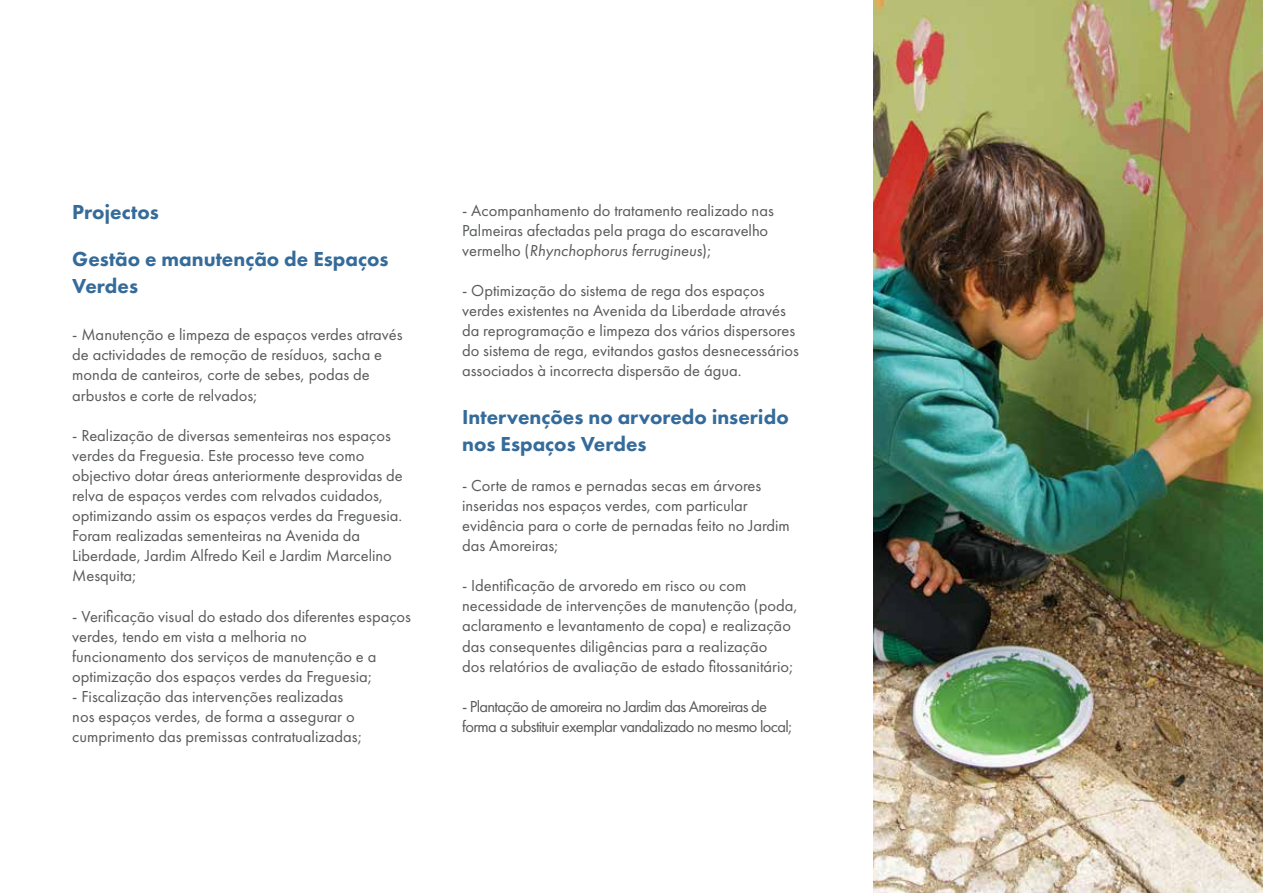
<style>
.page{position:relative;width:1263px;height:893px;background:#fff}
.page>*{position:absolute;margin:0;border:0;box-sizing:border-box;transform-origin:0 0}
.t1{font:800 21px/27px "Futura PT";color:#356b9a}
.t2{font:16.5px/20.1px "Futura PT";color:#58595b}
.t3{font:16.5px/20.1px "Futura PT";letter-spacing:-.04em;color:#58595b}
.s1{font-style:italic}
</style>
<div class="page">
<img style="left:873px;top:0;width:390px;height:893px">
<p class="t1" style="left:72px;top:198px;width:88px">Projectos</p>
<p class="t1" style="left:72px;top:245px;width:318px">Gestão e manutenção de Espaços<br>Verdes</p>
<p class="t2" style="left:72px;top:325px;width:332px">- Manutenção e limpeza de espaços verdes através de actividades de remoção de resíduos, sacha e monda de canteiros, corte de sebes, podas de arbustos e corte de relvados;</p>
<p class="t2" style="left:72px;top:425px;width:332px">- Realização de diversas sementeiras nos espaços verdes da Freguesia. Este processo teve como objectivo dotar áreas anteriormente desprovidas de relva de espaços verdes com relvados cuidados, optimizando assim os espaços verdes da Freguesia.<br>Foram realizadas sementeiras na Avenida da Liberdade, Jardim Alfredo Keil e Jardim Marcelino Mesquita;</p>
<p class="t2" style="left:72px;top:606px;width:340px">- Verificação visual do estado dos diferentes espaços verdes, tendo em vista a melhoria no<br>funcionamento dos serviços de manutenção e a optimização dos espaços verdes da Freguesia;</p>
<p class="t2" style="left:72px;top:686px;width:291px">- Fiscalização das intervenções realizadas nos espaços verdes, de forma a assegurar o cumprimento das premissas contratualizadas;</p>
<p class="t2" style="left:462px;top:200px;width:313px">- Acompanhamento do tratamento realizado nas<br>Palmeiras afectadas pela praga do escaravelho vermelho (<span class="s1">Rhynchophorus ferrugineus</span>);</p>
<p class="t2" style="left:462px;top:280px;width:338px">- Optimização do sistema de rega dos espaços verdes existentes na Avenida da Liberdade através da reprogramação e limpeza dos vários dispersores do sistema de rega, evitandos gastos desnecessários associados à incorrecta dispersão de água.</p>
<p class="t1" style="left:462px;top:403px;width:328px">Intervenções no arvoredo inserido nos Espaços Verdes</p>
<p class="t2" style="left:462px;top:475px;width:329px">- Corte de ramos e pernadas secas em árvores inseridas nos espaços verdes, com particular evidência para o corte de pernadas feito no Jardim das Amoreiras;</p>
<p class="t2" style="left:462px;top:576px;width:337px">- Identificação de arvoredo em risco ou com necessidade de intervenções de manutenção (poda, aclaramento e levantamento de copa) e realização das consequentes diligências para a realização<br>dos relatórios de avaliação de estado fitossanitário;</p>
<p class="t3" style="left:462px;top:696px;width:332px">- Plantação de amoreira no Jardim das Amoreiras de forma a substituir exemplar vandalizado no mesmo local;</p>
</div>
